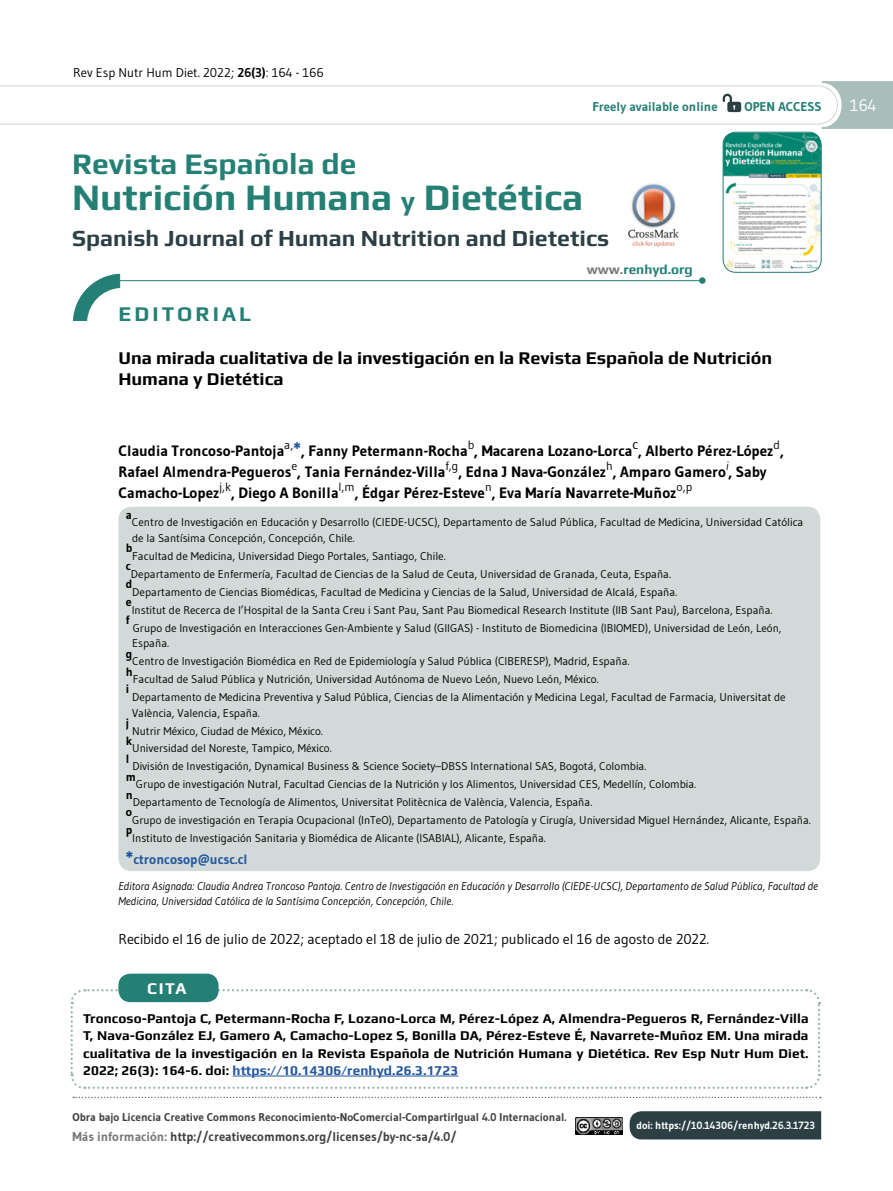
<style>
.page{position:relative;width:893px;height:1191px;background:#fff}
.page>*{position:absolute;margin:0;border:0;box-sizing:border-box;transform-origin:0 0}
.t1{font:700 37.5px "Play";color:#247f74}
.t2{font:700 30px "Play";color:#247f74}
.t3{font:700 23.1px "Play";color:#2b3f45}
.t4{font:700 21px "Play";letter-spacing:.15em;color:#247f74}
.t5{font:700 18px/21px "Play";color:#000}
.t6{font:700 16.5px "Play";color:#fff}
.t7{font:16.5px "Gudea";color:#fff}
.t8{font:700 15px "Gudea";color:#000}
.t9{font:14.25px "Gudea";letter-spacing:-.005em;color:#000}
.t10{font:700 13.5px/17.2px "Play";letter-spacing:.005em;color:#000;text-align:justify}
.t11{font:700 13.5px "Gudea";color:#22569e}
.t12{font:700 13.5px "Play";color:#247f74}
.t13{font:13.5px "Gudea";color:#000}
.t14{font:700 12.75px "Gudea";color:#414042}
.t15{font:12.75px "Gudea";color:#000}
.t16{font:700 12.75px "Gudea";color:#247f74}
.t17{font:12px "Gudea";color:#000}
.t18{font:700 12px "Gudea";color:#000}
.t19{font:italic 12px "Gudea";color:#000}
.t20{font:11.25px/15.8px "Gudea";color:#000}
.t21{font:italic 11.25px/15px "Gudea";color:#000}
.t22{font:700 11.25px "Gudea";color:#414042}
.t23{font:700 10.5px "Gudea";letter-spacing:-.005em;color:#fff}
.s1{font-weight:700}
.s2{font-size:27px}
.s3{color:#77787b}
.s4{font-size:18px;color:#22569e}
.s5{font-size:18px}
.s6{color:#22569e}
</style>
<div class="page">
<img style="left:723px;top:133px;width:98px;height:139px">
<div style="left:723px;top:132px;width:99px;height:141px;border:1px solid #247f74;border-radius:13px"></div>
<svg style="left:73px;top:1096px;width:748px;height:2px"></svg>
<hr style="left:106px;top:280px;width:595px;height:1px;background:#247f74">
<svg style="left:72px;top:273px;width:49px;height:48px"></svg>
<div style="left:699px;top:277px;width:6px;height:7px;background:#247f74;border-radius:50%"></div>
<div style="left:118px;top:507px;width:702px;height:364px;background:#d1dad8;border-radius:13px"></div>
<svg style="left:0;top:81px;width:893px;height:48px"></svg>
<img style="left:628px;top:183px;width:51px;height:65px">
<svg style="left:70px;top:989px;width:751px;height:100px"></svg>
<hr style="left:233px;top:1075px;width:225px;height:1px;background:#22569e">
<div style="left:118px;top:973px;width:101px;height:29px;background:#247f74;border-radius:12px"></div>
<img style="left:575px;top:1117px;width:48px;height:17px">
<div style="left:630px;top:1111px;width:191px;height:28px;background:#2b3f45"></div>
<p class="t15" style="left:73px;top:65px;width:252px">Rev Esp Nutr Hum Diet. 2022; <span class="s1">26(3)</span>: 164 - 166</p>
<p class="t16" style="left:592px;top:99px;width:127px">Freely available online</p>
<p class="t16" style="left:744px;top:98px;width:79px">OPEN ACCESS</p>
<h2 class="t2" style="left:72px;top:146px;width:286px">Revista Española de</h2>
<h1 class="t1" style="left:72px;top:175px;width:513px">Nutrición Humana <span class="s2">y</span> Dietética</h1>
<h3 class="t3" style="left:72px;top:224px;width:539px">Spanish Journal of Human Nutrition and Dietetics</h3>
<h3 class="t4" style="left:118px;top:301px;width:134px">EDITORIAL</h3>
<p class="t12" style="left:587px;top:262px;width:108px"><span class="s3">www.</span>renhyd.org</p>
<h3 class="t5" style="left:118px;top:347px;width:655px">Una mirada cualitativa de la investigación en la Revista Española de Nutrición<br>Humana y Dietética</h3>
<p class="t17" style="left:468px;top:437px;width:8px">b</p>
<p class="t13" style="left:632px;top:435px;width:7px">c</p>
<p class="t17" style="left:773px;top:437px;width:8px">d</p>
<h3 class="t8" style="left:118px;top:441px;width:667px">Claudia Troncoso-Pantoja<sup>a,</sup><span class="s4">*</span>, Fanny Petermann-Rocha , Macarena Lozano-Lorca , Alberto Pérez-López ,</h3>
<p class="t17" style="left:291px;top:458px;width:7px">e</p>
<p class="t17" style="left:445px;top:458px;width:14px">f,g</p>
<h3 class="t8" style="left:458px;top:462px;width:310px">, Edna J Nava-González , Amparo Gamero , Saby</h3>
<p class="t17" style="left:606px;top:458px;width:8px">h</p>
<p class="t19" style="left:726px;top:458px;width:4px">i</p>
<h3 class="t8" style="left:118px;top:462px;width:328px">Rafael Almendra-Pegueros , Tania Fernández-Villa</h3>
<h3 class="t8" style="left:118px;top:483px;width:102px">Camacho-Lopez</h3>
<p class="t17" style="left:219px;top:479px;width:13px">j,k</p>
<h3 class="t8" style="left:231px;top:483px;width:109px">, Diego A Bonilla</h3>
<p class="t17" style="left:339px;top:479px;width:18px">l,m</p>
<h3 class="t8" style="left:355px;top:483px;width:323px">, Édgar Pérez-Esteve , Eva María Navarrete-Muñoz</h3>
<p class="t17" style="left:485px;top:479px;width:8px">n</p>
<p class="t17" style="left:677px;top:479px;width:17px">o,p</p>
<p class="t18" style="left:126px;top:507px;width:8px">a</p>
<p class="t20" style="left:132px;top:514px;width:673px">Centro de Investigación en Educación y Desarrollo (CIEDE-UCSC), Departamento de Salud Pública, Facultad de Medicina, Universidad Católica de la Santísima Concepción, Concepción, Chile.</p>
<p class="t18" style="left:126px;top:541px;width:8px">b</p>
<p class="t20" style="left:132px;top:548px;width:315px">Facultad de Medicina, Universidad Diego Portales, Santiago, Chile.</p>
<p class="t18" style="left:126px;top:558px;width:7px">c</p>
<p class="t20" style="left:131px;top:566px;width:542px">Departamento de Enfermería, Facultad de Ciencias de la Salud de Ceuta, Universidad de Granada, Ceuta, España.</p>
<p class="t18" style="left:126px;top:576px;width:8px">d</p>
<p class="t20" style="left:132px;top:584px;width:546px">Departamento de Ciencias Biomédicas, Facultad de Medicina y Ciencias de la Salud, Universidad de Alcalá, España.</p>
<p class="t18" style="left:126px;top:594px;width:7px">e</p>
<p class="t20" style="left:132px;top:601px;width:642px">Institut de Recerca de l’Hospital de la Santa Creu i Sant Pau, Sant Pau Biomedical Research Institute (IIB Sant Pau), Barcelona, España.</p>
<p class="t18" style="left:126px;top:612px;width:5px">f</p>
<p class="t20" style="left:132px;top:619px;width:651px">Grupo de Investigación en Interacciones Gen-Ambiente y Salud (GIIGAS) - Instituto de Biomedicina (IBIOMED), Universidad de León, León,<br>España.</p>
<p class="t18" style="left:126px;top:646px;width:8px">g</p>
<p class="t20" style="left:132px;top:653px;width:499px">Centro de Investigación Biomédica en Red de Epidemiología y Salud Pública (CIBERESP), Madrid, España.</p>
<p class="t18" style="left:126px;top:664px;width:9px">h</p>
<p class="t20" style="left:133px;top:671px;width:467px">Facultad de Salud Pública y Nutrición, Universidad Autónoma de Nuevo León, Nuevo León, México.</p>
<p class="t18" style="left:126px;top:681px;width:5px">i</p>
<p class="t20" style="left:132px;top:689px;width:655px">Departamento de Medicina Preventiva y Salud Pública, Ciencias de la Alimentación y Medicina Legal, Facultad de Farmacia, Universitat de<br>València, Valencia, España.</p>
<p class="t18" style="left:126px;top:715px;width:5px">j</p>
<p class="t20" style="left:132px;top:722px;width:192px">Nutrir México, Ciudad de México, México.</p>
<p class="t18" style="left:126px;top:733px;width:8px">k</p>
<p class="t20" style="left:132px;top:740px;width:201px">Universidad del Noreste, Tampico, México.</p>
<p class="t18" style="left:126px;top:751px;width:5px">l</p>
<p class="t20" style="left:132px;top:758px;width:516px">División de Investigación, Dynamical Business &amp; Science Society–DBSS International SAS, Bogotá, Colombia.</p>
<p class="t18" style="left:126px;top:769px;width:12px">m</p>
<p class="t20" style="left:136px;top:776px;width:562px">Grupo de investigación Nutral, Facultad Ciencias de la Nutrición y los Alimentos, Universidad CES, Medellín, Colombia.</p>
<p class="t18" style="left:126px;top:787px;width:9px">n</p>
<p class="t20" style="left:133px;top:794px;width:461px">Departamento de Tecnología de Alimentos, Universitat Politècnica de València, Valencia, España.</p>
<p class="t18" style="left:126px;top:805px;width:8px">o</p>
<p class="t20" style="left:132px;top:812px;width:680px">Grupo de investigación en Terapia Ocupacional (InTeO), Departamento de Patología y Cirugía, Universidad Miguel Hernández, Alicante, España.</p>
<p class="t18" style="left:126px;top:822px;width:8px">p</p>
<p class="t20" style="left:132px;top:830px;width:415px">Instituto de Investigación Sanitaria y Biomédica de Alicante (ISABIAL), Alicante, España.</p>
<p class="t11" style="left:126px;top:851px;width:123px"><span class="s5">*</span>ctroncosop@ucsc.cl</p>
<p class="t21" style="left:118px;top:878px;width:701px">Editora Asignada: Claudia Andrea Troncoso Pantoja. Centro de Investigación en Educación y Desarrollo (CIEDE-UCSC), Departamento de Salud Pública, Facultad de<br>Medicina, Universidad Católica de la Santísima Concepción, Concepción, Chile.</p>
<p class="t9" style="left:118px;top:930px;width:592px">Recibido el 16 de julio de 2022; aceptado el 18 de julio de 2021; publicado el 16 de agosto de 2022.</p>
<h3 class="t6" style="left:147px;top:978px;width:41px">CITA</h3>
<p class="t10" style="left:83px;top:1009px;width:727px">Troncoso-Pantoja C, Petermann-Rocha F, Lozano-Lorca M, Pérez-López A, Almendra-Pegueros R, Fernández-Villa T, Nava-González EJ, Gamero A, Camacho-Lopez S, Bonilla DA, Pérez-Esteve É, Navarrete-Muñoz EM. Una mirada cualitativa de la investigación en la Revista Española de Nutrición Humana y Dietética. Rev Esp Nutr Hum Diet.<br>2022; 26(3): 164-6. doi: <span class="s6">https://10.14306/renhyd.26.3.1723</span></p>
<p class="t22" style="left:73px;top:1110px;width:495px">Obra bajo Licencia Creative Commons Reconocimiento-NoComercial-CompartirIgual 4.0 Internacional.</p>
<p class="t14" style="left:73px;top:1128px;width:386px"><span class="s3">Más información:</span> http://creativecommons.org/licenses/by-nc-sa/4.0/</p>
<p class="t23" style="left:636px;top:1118px;width:180px">doi: https://10.14306/renhyd.26.3.1723</p>
<h3 class="t7" style="left:850px;top:95px;width:28px">164</h3>
</div>
